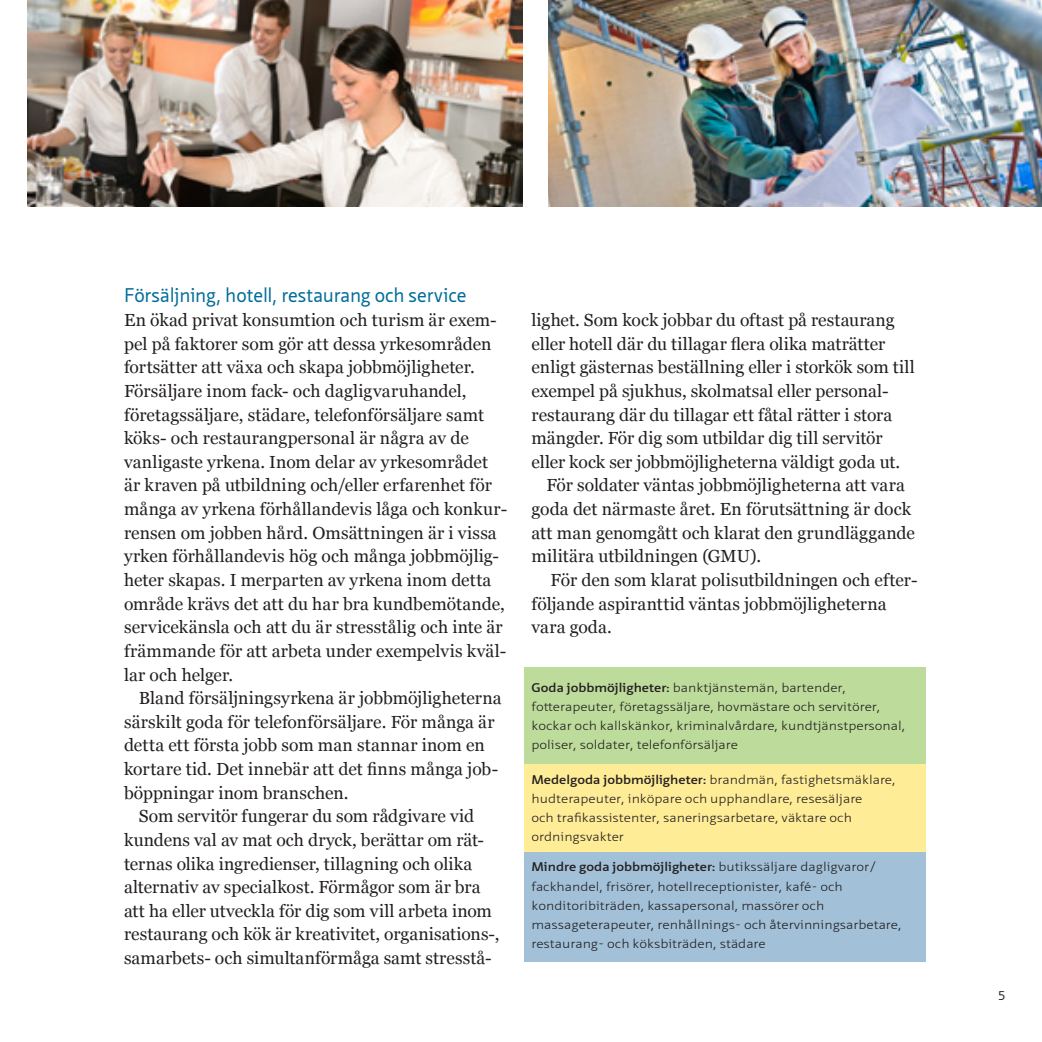
<style>
.page{position:relative;width:1042px;height:1042px;background:#fff}
.page>*{position:absolute;margin:0;border:0;box-sizing:border-box;transform-origin:0 0}
.Brödtext{font:19.25px "Neue Sans Pro";letter-spacing:-.005em;color:#006d99}
.Brödtext-2{font:17.5px/23.6px "Georgia";letter-spacing:.005em;color:#231f20}
.Brödtext-3{font:300 12.25px/19.2px "Neue Sans Pro";color:#231f20;scale:1.17 1}
.t1{font:12.25px "Neue Sans Pro";color:#231f20}
.s1{font-weight:600}
</style>
<div class="page">
<img style="left:28px;top:0;width:495px;height:207px">
<img style="left:549px;top:0;width:493px;height:207px">
<div style="left:524px;top:667px;width:401px;height:97px;background:#bddc9b"></div>
<div style="left:524px;top:764px;width:401px;height:88px;background:#ffec96"></div>
<div style="left:524px;top:852px;width:401px;height:110px;background:#a2c1d8"></div>
<p class="Brödtext" style="left:124px;top:283px;width:344px">Försäljning, hotell, restaurang och service</p>
<p class="Brödtext-2" style="left:124px;top:308px;width:385px">En ökad privat konsumtion och turism är exem&shy;pel på faktorer som gör att dessa yrkesområden fortsätter att växa och skapa jobbmöjligheter.<br>Försäljare inom fack- och dagligvaruhandel, företagssäljare, städare, telefonförsäljare samt köks- och restaurangpersonal är några av de vanligaste yrkena. Inom delar av yrkesområdet är kraven på utbildning och/eller erfarenhet för många av yrkena förhållandevis låga och konkur&shy;rensen om jobben hård. Omsättningen är i vissa yrken förhållandevis hög och många jobbmöjlig&shy;heter skapas. I merparten av yrkena inom detta område krävs det att du har bra kundbemötande, servicekänsla och att du är stresstålig och inte är främmande för att arbeta under exempelvis kväl&shy;lar och helger.</p>
<p class="Brödtext-2" style="left:124px;top:686px;width:379px;text-indent:15px">Bland försäljningsyrkena är jobbmöjligheterna särskilt goda för telefonförsäljare. För många är detta ett första jobb som man stannar inom en kortare tid. Det innebär att det finns många job&shy;böppningar inom branschen.</p>
<p class="Brödtext-2" style="left:124px;top:805px;width:377px;text-indent:15px">Som servitör fungerar du som rådgivare vid kundens val av mat och dryck, berättar om rät&shy;ternas olika ingredienser, tillagning och olika alternativ av specialkost. Förmågor som är bra att ha eller utveckla för dig som vill arbeta inom restaurang och kök är kreativitet, organisations-, samarbets- och simultanförmåga samt stresstå-</p>
<p class="Brödtext-2" style="left:531px;top:308px;width:385px">lighet. Som kock jobbar du oftast på restaurang eller hotell där du tillagar flera olika maträtter enligt gästernas beställning eller i storkök som till exempel på sjukhus, skolmatsal eller personal&shy;restaurang där du tillagar ett fåtal rätter i stora mängder. För dig som utbildar dig till servitör eller kock ser jobbmöjligheterna väldigt goda ut.</p>
<p class="Brödtext-2" style="left:531px;top:474px;width:385px;text-indent:15px">För soldater väntas jobbmöjligheterna att vara goda det närmaste året. En förutsättning är dock att man genomgått och klarat den grundläggande militära utbildningen (GMU).</p>
<p class="Brödtext-2" style="left:531px;top:568px;width:388px;text-indent:19px">För den som klarat polisutbildningen och efter&shy;följande aspiranttid väntas jobbmöjligheterna vara goda.</p>
<p class="Brödtext-3" style="left:531px;top:677px;width:321px"><span class="s1">Goda jobbmöjligheter:</span> banktjänstemän, bartender, fotterapeuter, företagssäljare, hovmästare och servitörer, kockar och kallskänkor, kriminalvårdare, kundtjänstpersonal, poliser, soldater, telefonförsäljare</p>
<p class="Brödtext-3" style="left:531px;top:769px;width:313px"><span class="s1">Medelgoda jobbmöjligheter:</span> brandmän, fastighetsmäklare, hudterapeuter, inköpare och upphandlare, resesäljare<br>och trafikassistenter, saneringsarbetare, väktare och ordningsvakter</p>
<p class="Brödtext-3" style="left:531px;top:857px;width:318px"><span class="s1">Mindre goda jobbmöjligheter:</span> butikssäljare dagligvaror/ fackhandel, frisörer, hotellreceptionister, kafé- och konditoribiträden, kassapersonal, massörer och massageterapeuter, renhållnings- och återvinningsarbetare, restaurang- och köksbiträden, städare</p>
<p class="t1" style="left:998px;top:988px;width:9px">5</p>
</div>
